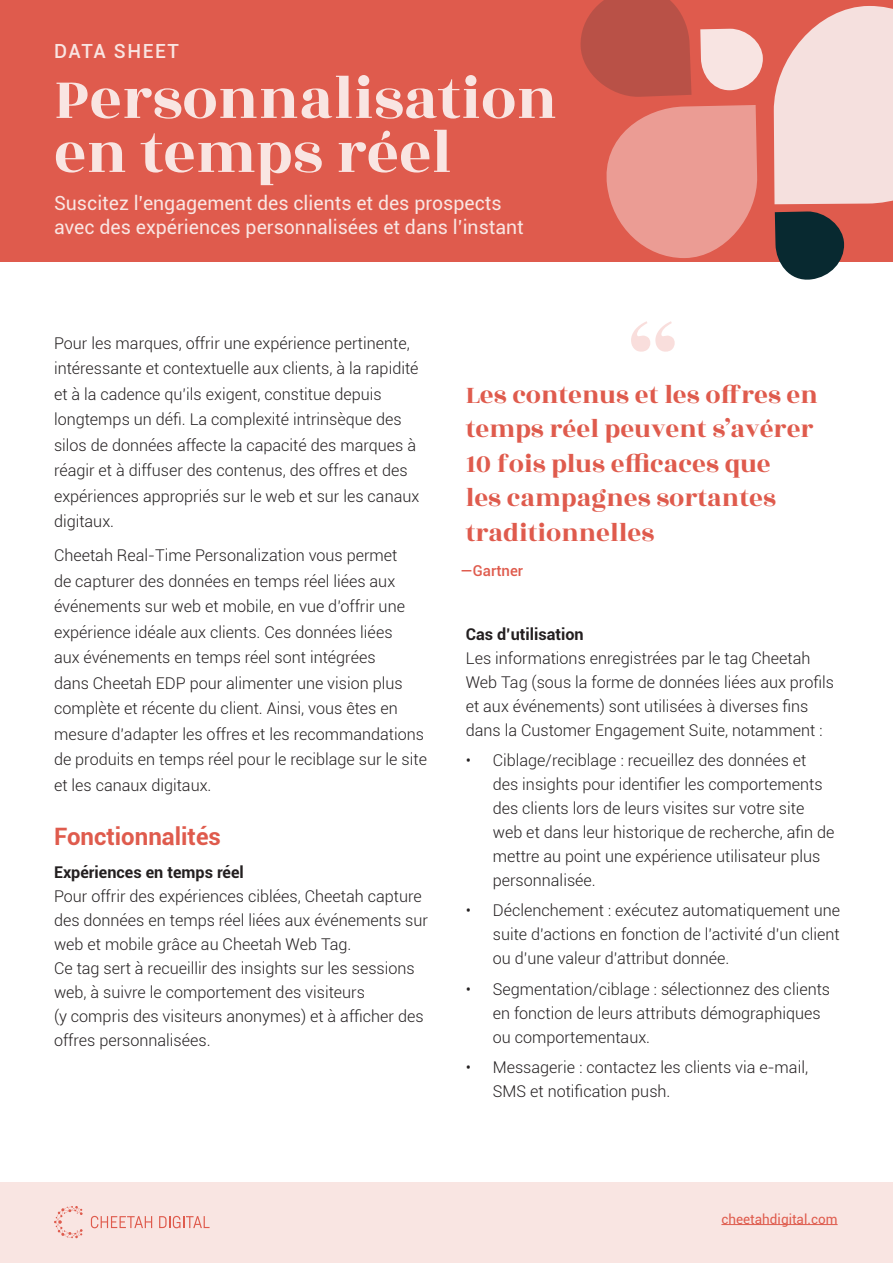
<style>
.page{position:relative;width:893px;height:1263px;background:#fff}
.page>*{position:absolute;margin:0;border:0;box-sizing:border-box;transform-origin:0 0}
.t1{font:63px/54px "Rozha One";color:#f9e5e2}
.t2{font:27px/34.5px "Rozha One";color:#df5b4d}
.t3{font:700 24px "Roboto";color:#df5b4d}
.t4{font:19.5px "Roboto";color:#f9e5e2}
.t5{font:500 19.5px "Roboto";letter-spacing:.08em;color:#f9e5e2}
.t6{font:300 16.2px/24px "Roboto";color:#231f20}
.t7{font:700 16.2px "Roboto";color:#231f20}
.t8{font:500 15px "Roboto";color:#df5b4d}
.t9{font:13.5px "Roboto";color:#df5b4d}
</style>
<div class="page">
<div style="left:0;top:0;width:893px;height:262px;background:#df5b4d"></div>
<svg style="left:631px;top:321px;width:44px;height:31px"></svg>
<svg style="left:773px;top:6px;width:120px;height:198px;background:#f2ceca"></svg>
<svg style="left:700px;top:29px;width:63px;height:61px"></svg>
<svg style="left:775px;top:211px;width:69px;height:69px"></svg>
<svg style="left:580px;top:0;width:111px;height:97px;background:#be5247"></svg>
<svg style="left:606px;top:105px;width:152px;height:153px"></svg>
<div style="left:0;top:1182px;width:893px;height:81px;background:#f9e5e2"></div>
<svg style="left:54px;top:1206px;width:29px;height:32px"></svg>
<svg style="left:91px;top:1216px;width:61px;height:12px"></svg>
<svg style="left:159px;top:1216px;width:51px;height:12px"></svg>
<hr style="left:721px;top:1224px;width:117px;height:1px;background:#df5b4d">
<p class="t5" style="left:54px;top:38px;width:126px">DATA SHEET</p>
<p class="t1" style="left:54px;top:73px;width:505px">Personnalisation en temps réel</p>
<p class="t4" style="left:54px;top:190px;width:449px">Suscitez l’engagement des clients et des prospects</p>
<p class="t4" style="left:54px;top:213px;width:471px">avec des expériences personnalisées et dans l’instant</p>
<p class="t6" style="left:54px;top:330px;width:367px;line-height:25.5px">Pour les marques, offrir une expérience pertinente, intéressante et contextuelle aux clients, à la rapidité et à la cadence qu’ils exigent, constitue depuis longtemps un défi. La complexité intrinsèque des silos de données affecte la capacité des marques à réagir et à diffuser des contenus, des offres et des expériences appropriés sur le web et sur les canaux digitaux.</p>
<p class="t6" style="left:54px;top:542px;width:374px;line-height:25.5px">Cheetah Real-Time Personalization vous permet<br>de capturer des données en temps réel liées aux événements sur web et mobile, en vue d’offrir une expérience idéale aux clients. Ces données liées<br>aux événements en temps réel sont intégrées<br>dans Cheetah EDP pour alimenter une vision plus complète et récente du client. Ainsi, vous êtes en mesure d’adapter les offres et les recommandations de produits en temps réel pour le reciblage sur le site et les canaux digitaux.</p>
<p class="t3" style="left:54px;top:819px;width:168px">Fonctionnalités</p>
<p class="t7" style="left:54px;top:860px;width:191px">Expériences en temps réel</p>
<p class="t6" style="left:54px;top:883px;width:376px">Pour offrir des expériences ciblées, Cheetah capture des données en temps réel liées aux événements sur web et mobile grâce au Cheetah Web Tag.</p>
<p class="t6" style="left:54px;top:955px;width:362px">Ce tag sert à recueillir des insights sur les sessions web, à suivre le comportement des visiteurs</p>
<p class="t6" style="left:54px;top:1003px;width:371px">(y compris des visiteurs anonymes) et à afficher des offres personnalisées.</p>
<p class="t2" style="left:466px;top:377px;width:354px">Les contenus et les offres en temps réel peuvent s’avérer<br>10 fois plus efficaces que<br>les campagnes sortantes traditionnelles</p>
<p class="t8" style="left:461px;top:560px;width:64px">—Gartner</p>
<p class="t7" style="left:466px;top:622px;width:119px">Cas d’utilisation</p>
<p class="t6" style="left:466px;top:645px;width:370px">Les informations enregistrées par le tag Cheetah Web Tag (sous la forme de données liées aux profils et aux événements) sont utilisées à diverses fins dans la Customer Engagement Suite, notamment :</p>
<p class="t6" style="left:493px;top:748px;width:343px;text-indent:-27px">• Ciblage/reciblage : recueillez des données et des insights pour identifier les comportements des clients lors de leurs visites sur votre site web et dans leur historique de recherche, afin de mettre au point une expérience utilisateur plus personnalisée.</p>
<p class="t6" style="left:493px;top:898px;width:349px;text-align:justify;text-indent:-27px">• Déclenchement : exécutez automatiquement une suite d’actions en fonction de l’activité d’un client ou d’une valeur d’attribut donnée.</p>
<p class="t6" style="left:493px;top:976px;width:339px;text-indent:-27px">• Segmentation/ciblage : sélectionnez des clients en fonction de leurs attributs démographiques ou comportementaux.</p>
<p class="t6" style="left:493px;top:1055px;width:317px;text-indent:-27px">• Messagerie : contactez les clients via e-mail,<br>SMS et notification push.</p>
<p class="t9" style="left:721px;top:1209px;width:118px">cheetahdigital.com</p>
</div>
